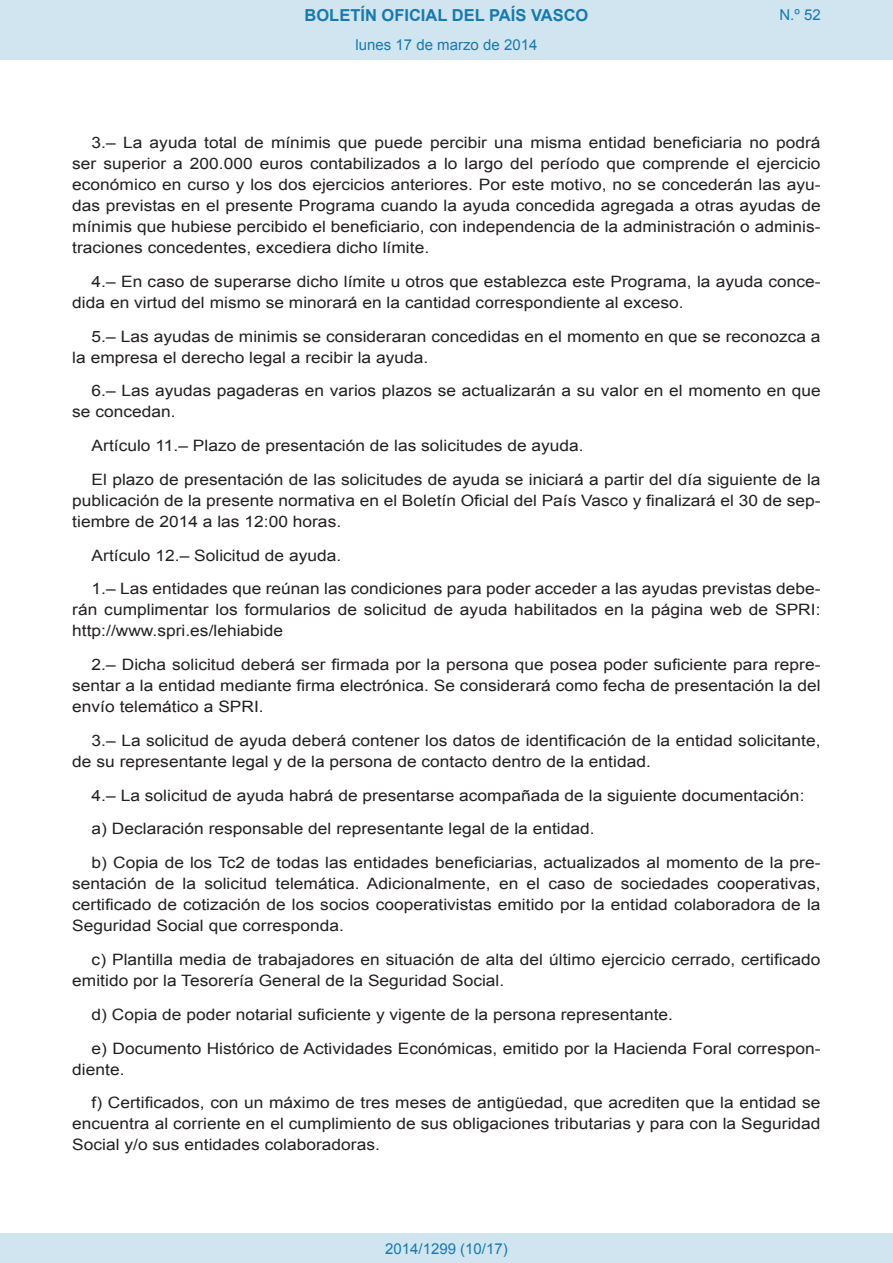
<style>
.page{position:relative;width:893px;height:1263px;background:#fff}
.page>*{position:absolute;margin:0;border:0;box-sizing:border-box;transform-origin:0 0}
.t1{font:700 16.5px "Arial";color:#1879ad}
.BOPVDetalle{font:15.6px/21px "Arial";color:#231f20;text-align:justify;scale:1.11 1}
.Paginacion_Centro{font:15px "Arial";color:#1879ad}
</style>
<div class="page">
<div style="left:0;top:0;width:893px;height:60px;background:#d0e5f0"></div>
<div style="left:0;top:1233px;width:893px;height:30px;background:#d0e5f0"></div>
<p class="t1" style="left:305px;top:4px;width:285px">BOLETÍN OFICIAL DEL PAÍS VASCO</p>
<p class="Paginacion_Centro" style="left:356px;top:35px;width:183px">lunes 17 de marzo de 2014</p>
<p class="Paginacion_Centro" style="left:779px;top:5px;width:43px">N.º 52</p>
<p class="BOPVDetalle" style="left:72px;top:132px;width:676px;text-indent:19px">3.– La ayuda total de mínimis que puede percibir una misma entidad beneficiaria no podrá ser superior a 200.000 euros contabilizados a lo largo del período que comprende el ejercicio económico en curso y los dos ejercicios anteriores. Por este motivo, no se concederán las ayu&shy;das previstas en el presente Programa cuando la ayuda concedida agregada a otras ayudas de mínimis que hubiese percibido el beneficiario, con independencia de la administración o adminis&shy;traciones concedentes, excediera dicho límite.</p>
<p class="BOPVDetalle" style="left:72px;top:271px;width:676px;text-indent:19px">4.– En caso de superarse dicho límite u otros que establezca este Programa, la ayuda conce&shy;dida en virtud del mismo se minorará en la cantidad correspondiente al exceso.</p>
<p class="BOPVDetalle" style="left:72px;top:326px;width:676px;text-indent:19px">5.– Las ayudas de minimis se consideraran concedidas en el momento en que se reconozca a la empresa el derecho legal a recibir la ayuda.</p>
<p class="BOPVDetalle" style="left:72px;top:381px;width:676px;text-indent:19px">6.– Las ayudas pagaderas en varios plazos se actualizarán a su valor en el momento en que se concedan.</p>
<p class="BOPVDetalle" style="left:92px;top:435px;width:445px">Artículo 11.– Plazo de presentación de las solicitudes de ayuda.</p>
<p class="BOPVDetalle" style="left:72px;top:469px;width:676px;text-indent:19px">El plazo de presentación de las solicitudes de ayuda se iniciará a partir del día siguiente de la publicación de la presente normativa en el Boletín Oficial del País Vasco y finalizará el 30 de sep&shy;tiembre de 2014 a las 12:00 horas.</p>
<p class="BOPVDetalle" style="left:92px;top:545px;width:226px">Artículo 12.– Solicitud de ayuda.</p>
<p class="BOPVDetalle" style="left:72px;top:579px;width:676px;text-indent:19px">1.– Las entidades que reúnan las condiciones para poder acceder a las ayudas previstas debe&shy;rán cumplimentar los formularios de solicitud de ayuda habilitados en la página web de SPRI: http://www.spri.es/lehiabide</p>
<p class="BOPVDetalle" style="left:72px;top:654px;width:676px;text-indent:19px">2.– Dicha solicitud deberá ser firmada por la persona que posea poder suficiente para repre&shy;sentar a la entidad mediante firma electrónica. Se considerará como fecha de presentación la del envío telemático a SPRI.</p>
<p class="BOPVDetalle" style="left:72px;top:730px;width:676px;text-indent:19px">3.– La solicitud de ayuda deberá contener los datos de identificación de la entidad solicitante, de su representante legal y de la persona de contacto dentro de la entidad.</p>
<p class="BOPVDetalle" style="left:92px;top:785px;width:644px">4.– La solicitud de ayuda habrá de presentarse acompañada de la siguiente documentación:</p>
<p class="BOPVDetalle" style="left:92px;top:819px;width:455px">a) Declaración responsable del representante legal de la entidad.</p>
<p class="BOPVDetalle" style="left:72px;top:852px;width:676px;text-indent:19px">b) Copia de los Tc2 de todas las entidades beneficiarias, actualizados al momento de la pre&shy;sentación de la solicitud telemática. Adicionalmente, en el caso de sociedades cooperativas, certificado de cotización de los socios cooperativistas emitido por la entidad colaboradora de la Seguridad Social que corresponda.</p>
<p class="BOPVDetalle" style="left:72px;top:949px;width:675px;text-indent:19px">c) Plantilla media de trabajadores en situación de alta del último ejercicio cerrado, certificado emitido por la Tesorería General de la Seguridad Social.</p>
<p class="BOPVDetalle" style="left:92px;top:1004px;width:525px">d) Copia de poder notarial suficiente y vigente de la persona representante.</p>
<p class="BOPVDetalle" style="left:72px;top:1038px;width:676px;text-indent:19px">e) Documento Histórico de Actividades Económicas, emitido por la Hacienda Foral correspon&shy;diente.</p>
<p class="BOPVDetalle" style="left:72px;top:1092px;width:676px;text-indent:19px">f) Certificados, con un máximo de tres meses de antigüedad, que acrediten que la entidad se encuentra al corriente en el cumplimiento de sus obligaciones tributarias y para con la Seguridad Social y/o sus entidades colaboradoras.</p>
<p class="Paginacion_Centro" style="left:385px;top:1238px;width:124px">2014/1299 (10/17)</p>
</div>
